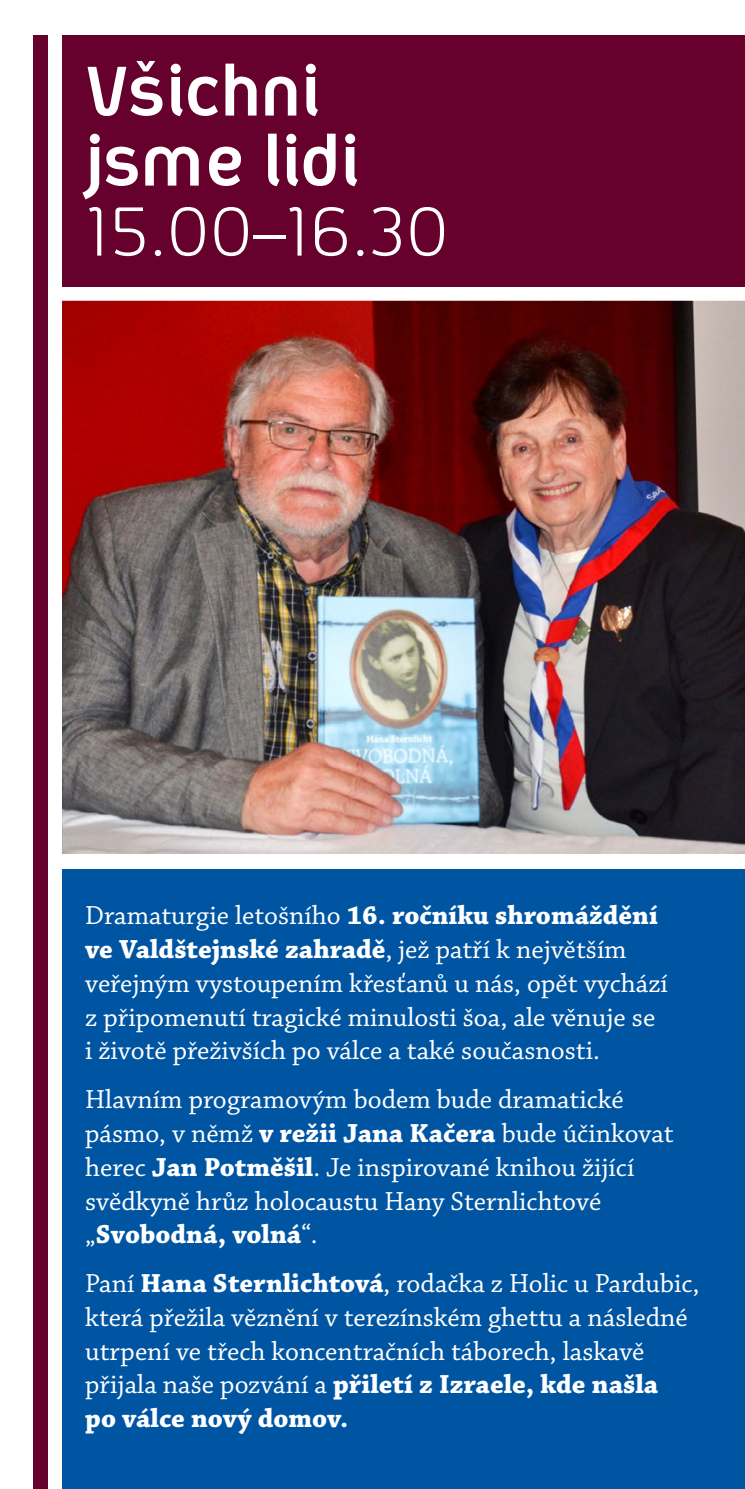
<style>
.page{position:relative;width:745px;height:1489px;background:#fff}
.page>*{position:absolute;margin:0;border:0;box-sizing:border-box;transform-origin:0 0}
.t1{font:700 80px "Aeroportal";color:#fff}
.t2{font:80px "Aeroportal";color:#fff}
.t3{font:27.5px/33.8px "Chaparral Pro";color:#fff}
.s1{font-weight:700}
</style>
<div class="page">
<div style="left:62px;top:176px;width:682px;height:1312px;background:#0055a3"></div>
<div style="left:34px;top:35px;width:14px;height:1453px;background:#66002c"></div>
<div style="left:62px;top:35px;width:682px;height:253px;background:#66002c"></div>
<div style="left:55px;top:288px;width:689px;height:14px;background:#fff"></div>
<img style="left:62px;top:301px;width:682px;height:553px">
<div style="left:52px;top:854px;width:692px;height:14px;background:#fff"></div>
<p class="t1" style="left:85px;top:48px;width:236px">Všichni</p>
<p class="t1" style="left:85px;top:118px;width:275px">jsme lidi</p>
<p class="t2" style="left:85px;top:190px;width:365px">15.00–16.30</p>
<p class="t3" style="left:85px;top:899px;width:583px">Dramaturgie letošního <span class="s1">16. ročníku shromáždění ve Valdštejnské zahradě</span>, jež patří k největším veřejným vystoupením křesťanů u nás, opět vychází z připomenutí tragické minulosti šoa, ale věnuje se i životě přeživších po válce a také současnosti.</p>
<p class="t3" style="left:85px;top:1083px;width:589px">Hlavním programovým bodem bude dramatické pásmo, v němž <span class="s1">v režii Jana Kačera</span> bude účinkovat herec <span class="s1">Jan Potměšil</span>. Je inspirované knihou žijící svědkyně hrůz holocaustu Hany Sternlichtové „<span class="s1">Svobodná, volná</span>“.</p>
<p class="t3" style="left:85px;top:1267px;width:615px">Paní <span class="s1">Hana Sternlichtová</span>, rodačka z Holic u Pardubic, která přežila věznění v terezínském ghettu a následné utrpení ve třech koncentračních táborech, laskavě přijala naše pozvání a <span class="s1">přiletí z Izraele, kde našla<br>po válce nový domov.</span></p>
</div>
